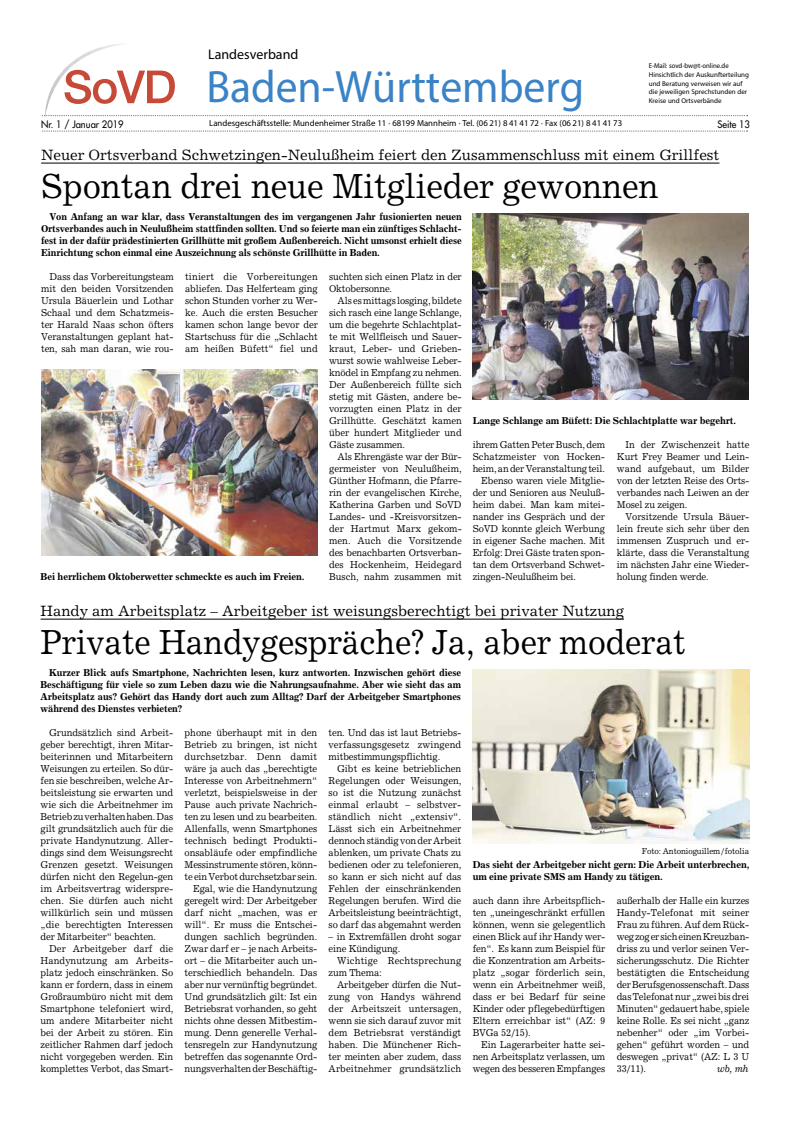
<style>
.page{position:relative;width:791px;height:1134px;background:#fff}
.page>*{position:absolute;margin:0;border:0;box-sizing:border-box;transform-origin:0 0}
.t1{font:45.5px "Futura";color:#3a83c6;scale:.96 1}
.t2{font:35px "Excelsior";letter-spacing:-.005em;color:#000;scale:.92 1}
.t3{font:35px "Excelsior";letter-spacing:-.005em;color:#000;scale:.94 1}
.t4{font:15px "Excelsior";color:#000}
.t5{font:14px "Futura";color:#000}
.t6{font:10px/12px "Excelsior";letter-spacing:-.01em;color:#000;text-align:justify;scale:.94 1}
.t7{font:700 10px/12px "Excelsior";letter-spacing:-.015em;color:#000;text-align:justify;scale:.94 1}
.t8{font:700 10px/12px "Excelsior";letter-spacing:-.015em;color:#000;scale:.96 1}
.t9{font:10px/12px "Excelsior";letter-spacing:.015em;color:#000;scale:.94 1}
.t10{font:10px "Futura";color:#000;scale:.94 1}
.t11{font:italic 10px "Excelsior";color:#000;scale:.94 1}
.t12{font:800 8.8px "Futura";color:#000}
.t13{font:8.5px "Excelsior";letter-spacing:-.015em;color:#000;scale:.94 1}
.t14{font:7px/8.8px "Futura";color:#000}
.t15{font:7px "Futura";color:#000;scale:.96 1}
</style>
<div class="page">
<img style="left:41px;top:370px;width:276px;height:186px">
<hr style="left:41px;top:163px;width:678px;height:1px;background:#000">
<img style="left:473px;top:214px;width:276px;height:186px">
<hr style="left:41px;top:619px;width:583px;height:1px;background:#000">
<img style="left:473px;top:669px;width:276px;height:175px">
<svg style="left:42px;top:131px;width:705px;height:1px"></svg>
<svg style="left:41px;top:43px;width:707px;height:74px"></svg>
<h3 class="t5" style="left:208px;top:46px;width:92px">Landesverband</h3>
<h1 class="t1" style="left:206px;top:59px;width:395px">Baden-Württemberg</h1>
<p class="t15" style="left:649px;top:61px;width:85px">E-Mail: sovd-bw@t-online.de</p>
<p class="t14" style="left:649px;top:70px;width:102px">Hinsichtlich der Auskunfterteilung und Beratung verweisen wir auf die jeweiligen Sprechstunden der<br>Kreise und Ortsverbände</p>
<p class="t10" style="left:41px;top:117px;width:89px">Nr. 1 / Januar 2019</p>
<p class="t12" style="left:209px;top:118px;width:414px">Landesgeschäftsstelle: Mundenheimer Straße 11 · 68199 Mannheim · Tel. (06 21) 8 41 41 72 · Fax (06 21) 8 41 41 73</p>
<p class="t10" style="left:717px;top:118px;width:36px">Seite 13</p>
<h3 class="t4" style="left:41px;top:146px;width:680px">Neuer Ortsverband Schwetzingen-Neulußheim feiert den Zusammenschluss mit einem Grillfest</h3>
<h2 class="t3" style="left:41px;top:165px;width:658px">Spontan drei neue Mitglieder gewonnen</h2>
<p class="t7" style="left:41px;top:210px;width:449px;text-indent:9px">Von Anfang an war klar, dass Veranstaltungen des im vergangenen Jahr fusionierten neuen Ortsverbandes auch in Neulußheim stattfinden sollten. Und so feierte man ein zünftiges Schlacht&shy;fest in der dafür prädestinierten Grillhütte mit großem Außenbereich. Nicht umsonst erhielt diese Einrichtung schon einmal eine Auszeichnung als schönste Grillhütte in Baden.</p>
<p class="t6" style="left:41px;top:270px;width:143px;text-indent:9px">Dass das Vorbereitungsteam mit den beiden Vorsitzenden Ursula Bäuerlein und Lothar Schaal und dem Schatzmeis&shy;ter Harald Naas schon öfters Veranstaltungen geplant hat&shy;ten, sah man daran, wie rou-</p>
<p class="t6" style="left:185px;top:270px;width:143px">tiniert die Vorbereitungen abliefen. Das Helferteam ging schon Stunden vorher zu Wer&shy;ke. Auch die ersten Besucher kamen schon lange bevor der Startschuss für die „Schlacht am heißen Büfett“ fiel und</p>
<p class="t6" style="left:329px;top:270px;width:143px">suchten sich einen Platz in der<br>Oktobersonne.</p>
<p class="t6" style="left:329px;top:294px;width:143px;text-indent:9px">Als es mittags losging, bildete sich rasch eine lange Schlange, um die begehrte Schlachtplat&shy;te mit Wellfleisch und Sauer&shy;kraut, Leber- und Grieben&shy;wurst sowie wahlweise Leber&shy;knödel in Empfang zu nehmen.<br>Der Außenbereich füllte sich stetig mit Gästen, andere be&shy;vorzugten einen Platz in der Grillhütte. Geschätzt kamen über hundert Mitglieder und Gäste zusammen.</p>
<p class="t6" style="left:329px;top:450px;width:143px;text-indent:9px">Als Ehrengäste war der Bür&shy;germeister von Neulußheim, Günther Hofmann, die Pfarre&shy;rin der evangelischen Kirche, Katherina Garben und SoVD Landes- und -Kreisvorsitzen&shy;der Hartmut Marx gekom&shy;men. Auch die Vorsitzende des benachbarten Ortsverban&shy;des Hockenheim, Heidegard Busch, nahm zusammen mit</p>
<p class="t8" style="left:41px;top:570px;width:276px">Bei herrlichem Oktoberwetter schmeckte es auch im Freien.</p>
<p class="t8" style="left:473px;top:414px;width:276px">Lange Schlange am Büfett: Die Schlachtplatte war begehrt.</p>
<p class="t6" style="left:473px;top:438px;width:142px">ihrem Gatten Peter Busch, dem</p>
<p class="t6" style="left:473px;top:450px;width:142px">Schatzmeister von Hocken-</p>
<p class="t6" style="left:473px;top:462px;width:142px">heim, an der Veranstaltung teil.</p>
<p class="t6" style="left:481px;top:474px;width:133px">Ebenso waren viele Mitglie-</p>
<p class="t6" style="left:473px;top:486px;width:142px">der und Senioren aus Neuluß-</p>
<p class="t6" style="left:473px;top:498px;width:142px">heim dabei. Man kam mitei-</p>
<p class="t6" style="left:473px;top:510px;width:142px">nander ins Gespräch und der</p>
<p class="t6" style="left:473px;top:522px;width:142px">SoVD konnte gleich Werbung</p>
<p class="t6" style="left:473px;top:534px;width:142px">in eigener Sache machen. Mit</p>
<p class="t6" style="left:473px;top:546px;width:142px">Erfolg: Drei Gäste traten spon-</p>
<p class="t6" style="left:473px;top:558px;width:142px">tan dem Ortsverband Schwet-</p>
<p class="t6" style="left:473px;top:570px;width:112px">zingen-Neulußheim bei.</p>
<p class="t6" style="left:617px;top:438px;width:142px;text-indent:9px">In der Zwischenzeit hatte Kurt Frey Beamer und Lein&shy;wand aufgebaut, um Bilder von der letzten Reise des Orts&shy;verbandes nach Leiwen an der Mosel zu zeigen.</p>
<p class="t6" style="left:617px;top:510px;width:142px;text-indent:9px">Vorsitzende Ursula Bäuer&shy;lein freute sich sehr über den immensen Zuspruch und er&shy;klärte, dass die Veranstaltung im nächsten Jahr eine Wieder&shy;holung finden werde.</p>
<h3 class="t4" style="left:41px;top:602px;width:585px">Handy am Arbeitsplatz – Arbeitgeber ist weisungsberechtigt bei privater Nutzung</h3>
<h2 class="t2" style="left:41px;top:621px;width:703px">Private Handygespräche? Ja, aber moderat</h2>
<p class="t7" style="left:41px;top:666px;width:449px;text-indent:9px">Kurzer Blick aufs Smartphone, Nachrichten lesen, kurz antworten. Inzwischen gehört diese Beschäftigung für viele so zum Leben dazu wie die Nahrungsaufnahme. Aber wie sieht das am Arbeitsplatz aus? Gehört das Handy dort auch zum Alltag? Darf der Arbeitgeber Smartphones während des Dienstes verbieten?</p>
<p class="t6" style="left:41px;top:726px;width:143px;text-indent:9px">Grundsätzlich sind Arbeit&shy;geber berechtigt, ihren Mitar&shy;beiterinnen und Mitarbeitern Weisungen zu erteilen. So dür&shy;fen sie beschreiben, welche Ar&shy;beitsleistung sie erwarten und wie sich die Arbeitnehmer im Betrieb zu verhalten haben. Das gilt grundsätzlich auch für die private Handynutzung. Aller&shy;dings sind dem Weisungsrecht Grenzen gesetzt. Weisungen dürfen nicht den Regelun-gen im Arbeitsvertrag widerspre&shy;chen. Sie dürfen auch nicht willkürlich sein und müssen „die berechtigten Interessen der Mitarbeiter“ beachten.</p>
<p class="t6" style="left:41px;top:942px;width:143px;text-indent:9px">Der Arbeitgeber darf die Handynutzung am Arbeits&shy;platz jedoch einschränken. So kann er fordern, dass in einem Großraumbüro nicht mit dem Smartphone telefoniert wird, um andere Mitarbeiter nicht bei der Arbeit zu stören. Ein zeitlicher Rahmen darf jedoch nicht vorgegeben werden. Ein komplettes Verbot, das Smart-</p>
<p class="t6" style="left:185px;top:726px;width:143px;text-align:right">phone überhaupt mit in den<br>Betrieb zu bringen, ist nicht durchsetzbar. Denn damit wäre ja auch das „berechtigte<br>Interesse von Arbeitnehmern“ verletzt, beispielsweise in der<br>Pause auch private Nachrich&shy;ten zu lesen und zu bearbeiten.<br>Allenfalls, wenn Smartphones technisch bedingt Produkti&shy;onsabläufe oder empfindliche<br>Messinstrumente stören, könn&shy;te ein Verbot durchsetzbar sein.<br>Egal, wie die Handynutzung geregelt wird: Der Arbeitgeber darf nicht „machen, was er will“. Er muss die Entschei&shy;dungen sachlich begründen.<br>Zwar darf er – je nach Arbeits&shy;ort – die Mitarbeiter auch un&shy;terschiedlich behandeln. Das aber nur vernünftig begründet.<br>Und grundsätzlich gilt: Ist ein<br>Betriebsrat vorhanden, so geht nichts ohne dessen Mitbestim&shy;mung. Denn generelle Verhal&shy;tensregeln zur Handynutzung betreffen das sogenannte Ord&shy;nungsverhalten der Beschäftig-</p>
<p class="t6" style="left:329px;top:726px;width:143px">ten. Und das ist laut Betriebs&shy;verfassungsgesetz zwingend mitbestimmungspflichtig.</p>
<p class="t6" style="left:329px;top:762px;width:143px;text-indent:9px">Gibt es keine betrieblichen Regelungen oder Weisungen, so ist die Nutzung zunächst einmal erlaubt – selbstver&shy;ständlich nicht „extensiv“.<br>Lässt sich ein Arbeitnehmer dennoch ständig von der Arbeit ablenken, um private Chats zu bedienen oder zu telefonieren, so kann er sich nicht auf das Fehlen der einschränkenden Regelungen berufen. Wird die Arbeitsleistung beeinträchtigt, so darf das abgemahnt werden</p>
<p class="t6" style="left:329px;top:930px;width:143px">– in Extremfällen droht sogar eine Kündigung.</p>
<p class="t9" style="left:329px;top:954px;width:143px;text-indent:9px">Wichtige Rechtsprechung zum Thema:</p>
<p class="t6" style="left:329px;top:978px;width:143px;text-indent:9px">Arbeitgeber dürfen die Nut&shy;zung von Handys während der Arbeitszeit untersagen, wenn sie sich darauf zuvor mit dem Betriebsrat verständigt haben. Die Münchener Rich&shy;ter meinten aber zudem, dass Arbeitnehmer grundsätzlich</p>
<p class="t13" style="left:642px;top:846px;width:116px">Foto: Antonioguillem/fotolia</p>
<p class="t8" style="left:473px;top:858px;width:290px">Das sieht der Arbeitgeber nicht gern: Die Arbeit unterbrechen, um eine private SMS am Handy zu tätigen.</p>
<p class="t6" style="left:473px;top:894px;width:143px">auch dann ihre Arbeitspflich&shy;ten „uneingeschränkt erfüllen können, wenn sie gelegentlich einen Blick auf ihr Handy wer&shy;fen“. Es kann zum Beispiel für die Konzentration am Arbeits&shy;platz „sogar förderlich sein, wenn ein Arbeitnehmer weiß, dass er bei Bedarf für seine Kinder oder pflegebedürftigen Eltern erreichbar ist“ (AZ: 9<br>BVGa 52/15).</p>
<p class="t6" style="left:473px;top:1038px;width:143px;text-indent:9px">Ein Lagerarbeiter hatte sei&shy;nen Arbeitsplatz verlassen, um wegen des besseren Empfanges</p>
<p class="t6" style="left:617px;top:894px;width:143px">außerhalb der Halle ein kurzes Handy-Telefonat mit seiner Frau zu führen. Auf dem Rück&shy;weg zog er sich einen Kreuzban&shy;driss zu und verlor seinen Ver&shy;sicherungsschutz. Die Richter bestätigten die Entscheidung der Berufsgenossenschaft. Dass das Telefonat nur „zwei bis drei Minuten“ gedauert habe, spiele keine Rolle. Es sei nicht „ganz nebenher“ oder „im Vorbei&shy;gehen“ geführt worden – und deswegen „privat“ (AZ: L 3 U 33/11).</p>
<p class="t11" style="left:717px;top:1062px;width:35px">wb, mh</p>
</div>
